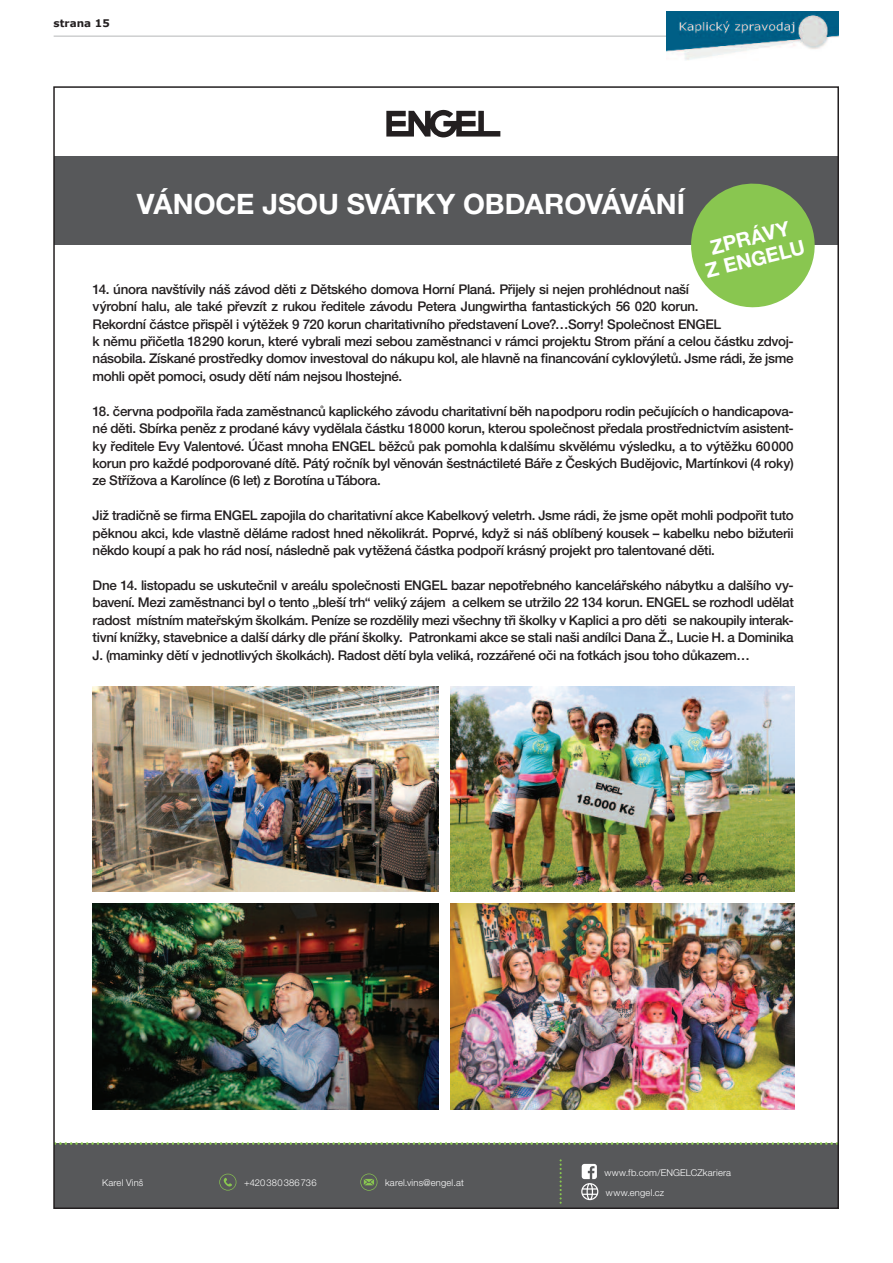
<style>
.page{position:relative;width:893px;height:1263px;background:#fff}
.page>*{position:absolute;margin:0;border:0;box-sizing:border-box;transform-origin:0 0}
.t1{font:700 28.2px "Helvetica Neue";letter-spacing:-.005em;color:#fff}
.t2{font:700 20.1px/21.5px "Helvetica Neue";color:#fff;text-align:center}
.t3{font:500 13.35px/17.4px "Helvetica Neue";letter-spacing:-.025em;color:#231f20;text-align:justify}
.t4{font:700 10.5px "Verdana";color:#231f20}
.t5{font:300 9.45px/20.1px "Helvetica Neue";letter-spacing:.02em;color:#fff}
</style>
<div class="page">
<hr style="left:54px;top:36px;width:784px;height:1px;background:#d0d1d2">
<img style="left:666px;top:11px;width:173px;height:49px">
<div style="left:55px;top:156px;width:782px;height:88px;background:#57585a"></div>
<svg style="left:690px;top:183px;width:131px;height:125px"></svg>
<svg style="left:386px;top:110px;width:114px;height:27px"></svg>
<img style="left:93px;top:903px;width:345px;height:207px">
<img style="left:93px;top:686px;width:345px;height:205px">
<img style="left:450px;top:903px;width:344px;height:207px">
<img style="left:450px;top:686px;width:344px;height:205px">
<div style="left:55px;top:1143px;width:782px;height:64px;background:#57585a"></div>
<svg style="left:560px;top:1159px;width:2px;height:45px"></svg>
<svg style="left:581px;top:1164px;width:17px;height:36px"></svg>
<svg style="left:219px;top:1174px;width:17px;height:16px"></svg>
<svg style="left:360px;top:1173px;width:17px;height:18px"></svg>
<svg style="left:56px;top:1142px;width:780px;height:3px"></svg>
<p class="t4" style="left:54px;top:16px;width:58px">strana 15</p>
<h1 class="t1" style="left:137px;top:194px;width:550px">VÁNOCE JSOU SVÁTKY OBDAROVÁVÁNÍ</h1>
<h2 class="t2" style="left:698px;top:241px;width:103px;rotate:-14deg">ZPRÁVY<br>Z ENGELU</h2>
<p class="t3" style="left:93px;top:281px;width:703px;text-align:left">14. února navštívily náš závod děti z Dětského domova Horní Planá. Přijely si nejen prohlédnout naší<br>výrobní halu, ale také převzít z rukou ředitele závodu Petera Jungwirtha fantastických 56 020 korun.<br>Rekordní částce přispěl i výtěžek 9 720 korun charitativního představení Love?…Sorry! Společnost ENGEL<br>k němu přičetla 18 290 korun, které vybrali mezi sebou zaměstnanci v rámci projektu Strom přání a celou částku zdvoj&shy;násobila. Získané prostředky domov investoval do nákupu kol, ale hlavně na financování cyklovýletů. Jsme rádi, že jsme mohli opět pomoci, osudy dětí nám nejsou lhostejné.</p>
<p class="t3" style="left:93px;top:403px;width:703px">18. června podpořila řada zaměstnanců kaplického závodu charitativní běh na podporu rodin pečujících o handicapova&shy;né děti. Sbírka peněz z prodané kávy vydělala částku 18 000 korun, kterou společnost předala prostřednictvím asistent&shy;ky ředitele Evy Valentové. Účast mnoha ENGEL běžců pak pomohla k dalšímu skvělému výsledku, a to výtěžku 60 000 korun pro každé podporované dítě. Pátý ročník byl věnován šestnáctileté Báře z Českých Budějovic, Martínkovi (4 roky) ze Střížova a Karolínce (6 let) z Borotína u Tábora.</p>
<p class="t3" style="left:93px;top:508px;width:703px">Již tradičně se firma ENGEL zapojila do charitativní akce Kabelkový veletrh. Jsme rádi, že jsme opět mohli podpořit tuto pěknou akci, kde vlastně děláme radost hned několikrát. Poprvé, když si náš oblíbený kousek – kabelku nebo bižuterii někdo koupí a pak ho rád nosí, následně pak vytěžená částka podpoří krásný projekt pro talentované děti.</p>
<p class="t3" style="left:93px;top:578px;width:703px">Dne 14. listopadu se uskutečnil v areálu společnosti ENGEL bazar nepotřebného kancelářského nábytku a dalšího vy&shy;bavení. Mezi zaměstnanci byl o tento „bleší trh“ veliký zájem a celkem se utržilo 22 134 korun. ENGEL se rozhodl udělat radost místním mateřským školkám. Peníze se rozdělily mezi všechny tři školky v Kaplici a pro děti se nakoupily interak&shy;tivní knížky, stavebnice a další dárky dle přání školky. Patronkami akce se stali naši andílci Dana Ž., Lucie H. a Dominika J. (maminky dětí v jednotlivých školkách). Radost dětí byla veliká, rozzářené oči na fotkách jsou toho důkazem…</p>
<p class="t5" style="left:102px;top:1173px;width:43px">Karel Vinš</p>
<p class="t5" style="left:244px;top:1173px;width:74px">+420 380 386 736</p>
<p class="t5" style="left:385px;top:1173px;width:80px">karel.vins@engel.at</p>
<p class="t5" style="left:604px;top:1163px;width:128px">www.fb.com/ENGELCZkariera www.engel.cz</p>
</div>
